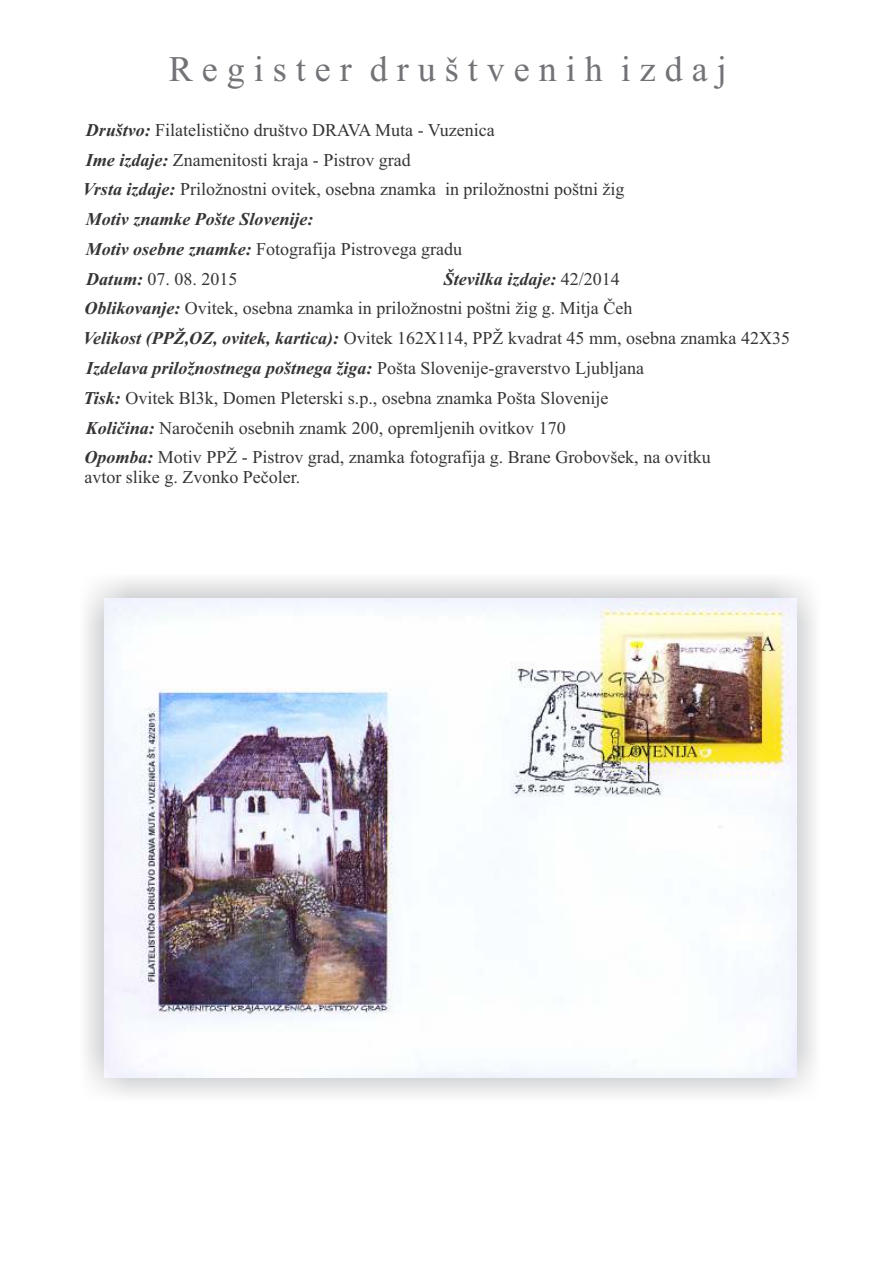
<style>
.page{position:relative;width:893px;height:1263px;background:#fff}
.page>*{position:absolute;margin:0;border:0;box-sizing:border-box;transform-origin:0 0}
.t1{font:36px "Times New Roman";color:#727376}
.t2{font:18px/29.5px "Times New Roman";color:#373435}
.t3{font:italic 700 18px/30.3px "Times New Roman";color:#373435}
.s1{font-weight:700;font-style:italic}
.s2{font-weight:400;font-style:normal}
</style>
<div class="page">
<img style="left:85px;top:579px;width:730px;height:517px">
<img style="left:105px;top:598px;width:691px;height:479px">
<h1 class="t1" style="left:169px;top:56px;width:559px">R e g i s t e r d r u š t v e n i h i z d a j</h1>
<p class="t2" style="left:83px;top:117px;width:543px"><span class="s1">Društvo:</span> Filatelistično društvo DRAVA Muta - Vuzenica<br><span class="s1">Ime izdaje:</span> Znamenitosti kraja - Pistrov grad<br><span class="s1">Vrsta izdaje:</span> Priložnostni ovitek, osebna znamka in priložnostni poštni žig</p>
<p class="t3" style="left:86px;top:206px;width:378px">Motiv znamke Pošte Slovenije:<br>Motiv osebne znamke: <span class="s2">Fotografija Pistrovega gradu</span></p>
<p class="t2" style="left:86px;top:266px;width:153px"><span class="s1">Datum:</span> 07. 08. 2015</p>
<p class="t3" style="left:444px;top:266px;width:177px">Številka izdaje: <span class="s2">42/2014</span></p>
<p class="t2" style="left:84px;top:295px;width:549px"><span class="s1">Oblikovanje:</span> Ovitek, osebna znamka in priložnostni poštni žig g. Mitja Čeh</p>
<p class="t2" style="left:83px;top:325px;width:708px"><span class="s1">Velikost (PPŽ,OZ, ovitek, kartica):</span> Ovitek 162X114, PPŽ kvadrat 45 mm, osebna znamka 42X35</p>
<p class="t3" style="left:86px;top:355px;width:560px">Izdelava priložnostnega poštnega žiga: <span class="s2">Pošta Slovenije-graverstvo Ljubljana</span></p>
<p class="t2" style="left:84px;top:385px;width:526px"><span class="s1">Tisk:</span> Ovitek Bl3k, Domen Pleterski s.p., osebna znamka Pošta Slovenije</p>
<p class="t2" style="left:84px;top:415px;width:628px"><span class="s1">Količina:</span> Naročenih osebnih znamk 200, opremljenih ovitkov 170<br><span class="s1">Opomba:</span> Motiv PPŽ - Pistrov grad, znamka fotografija g. Brane Grobovšek, na ovitku</p>
<p class="t2" style="left:84px;top:464px;width:217px">avtor slike g. Zvonko Pečoler.</p>
</div>
